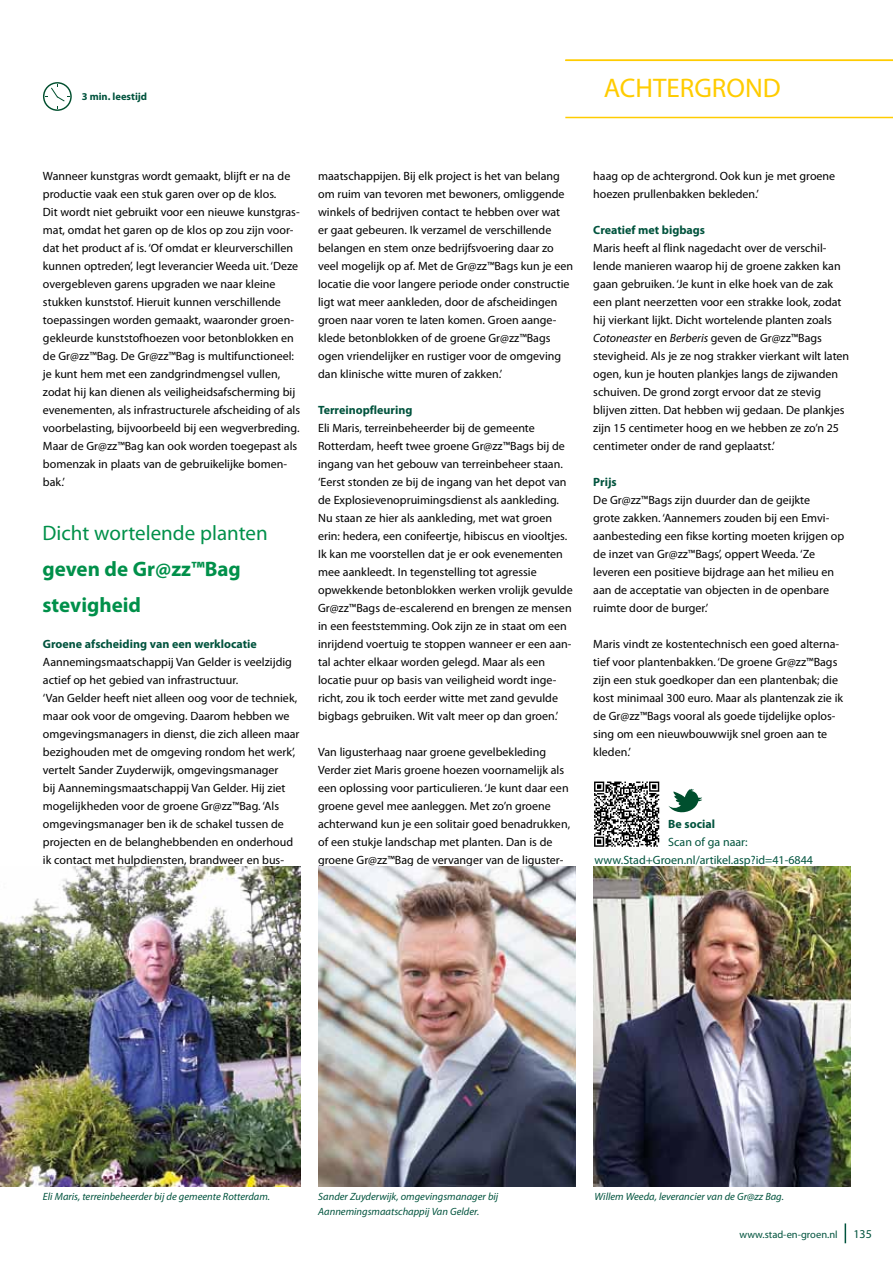
<style>
.page{position:relative;width:893px;height:1263px;background:#fff}
.page>*{position:absolute;margin:0;border:0;box-sizing:border-box;transform-origin:0 0}
.t1{font:27px "Myriad Pro";color:#fc0}
.t2{font:700 21px/36px "Myriad Pro";color:#00904a}
.t3{font:21px "Myriad Pro";color:#00904a}
.t4{font:12px/18px "Myriad Pro";color:#000}
.t5{font:700 12px "Myriad Pro";color:#00533d}
.t6{font:12px/18px "Myriad Pro";color:#00533d}
.t7{font:italic 10.5px/15px "Myriad Pro";color:#00533d}
.t8{font:10.5px "Myriad Pro";color:#00533d}
.t9{font:700 10.5px "Myriad Pro";color:#00533d}
.s1{font-style:italic}
</style>
<div class="page">
<svg style="left:845px;top:1223px;width:1px;height:20px"></svg>
<hr style="left:565px;top:117px;width:328px;height:1px;background:#fc0">
<hr style="left:565px;top:60px;width:328px;height:1px;background:#fc0">
<img style="left:0;top:866px;width:300px;height:320px">
<img style="left:318px;top:866px;width:258px;height:320px">
<img style="left:594px;top:866px;width:257px;height:320px">
<svg style="left:43px;top:82px;width:29px;height:29px"></svg>
<svg style="left:594px;top:781px;width:65px;height:66px"></svg>
<svg style="left:668px;top:789px;width:34px;height:23px"></svg>
<p class="t9" style="left:82px;top:90px;width:67px">3 min. leestijd</p>
<h1 class="t1" style="left:604px;top:71px;width:179px">ACHTERGROND</h1>
<p class="t4" style="left:43px;top:167px;width:259px">Wanneer kunstgras wordt gemaakt, blijft er na de productie vaak een stuk garen over op de klos.<br>Dit wordt niet gebruikt voor een nieuwe kunstgras&shy;mat, omdat het garen op de klos op zou zijn voor&shy;dat het product af is. ‘Of omdat er kleurverschillen kunnen optreden’, legt leverancier Weeda uit. ‘Deze overgebleven garens upgraden we naar kleine stukken kunststof. Hieruit kunnen verschillende toepassingen worden gemaakt, waaronder groen&shy;gekleurde kunststofhoezen voor betonblokken en de Gr@zz™Bag. De Gr@zz™Bag is multifunctioneel: je kunt hem met een zandgrindmengsel vullen, zodat hij kan dienen als veiligheidsafscherming bij evenementen, als infrastructurele afscheiding of als voorbelasting, bijvoorbeeld bij een wegverbreding.<br>Maar de Gr@zz™Bag kan ook worden toegepast als bomenzak in plaats van de gebruikelijke bomen&shy;bak.’</p>
<h2 class="t3" style="left:43px;top:520px;width:227px">Dicht wortelende planten</h2>
<h2 class="t2" style="left:43px;top:550px;width:200px">geven de Gr@zz™Bag stevigheid</h2>
<p class="t5" style="left:43px;top:636px;width:215px">Groene afscheiding van een werklocatie</p>
<p class="t4" style="left:43px;top:653px;width:258px">Aannemingsmaatschappij Van Gelder is veelzijdig actief op het gebied van infrastructuur.<br>‘Van Gelder heeft niet alleen oog voor de techniek, maar ook voor de omgeving. Daarom hebben we omgevingsmanagers in dienst, die zich alleen maar bezighouden met de omgeving rondom het werk’, vertelt Sander Zuyderwijk, omgevingsmanager<br>bij Aannemingsmaatschappij Van Gelder. Hij ziet mogelijkheden voor de groene Gr@zz™Bag. ‘Als omgevingsmanager ben ik de schakel tussen de projecten en de belanghebbenden en onderhoud ik contact met hulpdiensten, brandweer en bus-</p>
<p class="t4" style="left:318px;top:167px;width:256px">maatschappijen. Bij elk project is het van belang om ruim van tevoren met bewoners, omliggende winkels of bedrijven contact te hebben over wat er gaat gebeuren. Ik verzamel de verschillende belangen en stem onze bedrijfsvoering daar zo veel mogelijk op af. Met de Gr@zz™Bags kun je een locatie die voor langere periode onder constructie ligt wat meer aankleden, door de afscheidingen groen naar voren te laten komen. Groen aange&shy;klede betonblokken of de groene Gr@zz™Bags ogen vriendelijker en rustiger voor de omgeving dan klinische witte muren of zakken.’</p>
<p class="t5" style="left:318px;top:402px;width:96px">Terreinopfleuring</p>
<p class="t4" style="left:318px;top:419px;width:256px">Eli Maris, terreinbeheerder bij de gemeente Rotterdam, heeft twee groene Gr@zz™Bags bij de ingang van het gebouw van terreinbeheer staan. ‘Eerst stonden ze bij de ingang van het depot van de Explosievenopruimingsdienst als aankleding.<br>Nu staan ze hier als aankleding, met wat groen erin: hedera, een conifeertje, hibiscus en viooltjes.<br>Ik kan me voorstellen dat je er ook evenementen mee aankleedt. In tegenstelling tot agressie opwekkende betonblokken werken vrolijk gevulde Gr@zz™Bags de-escalerend en brengen ze mensen in een feeststemming. Ook zijn ze in staat om een inrijdend voertuig te stoppen wanneer er een aan&shy;tal achter elkaar worden gelegd. Maar als een locatie puur op basis van veiligheid wordt inge&shy;richt, zou ik toch eerder witte met zand gevulde bigbags gebruiken. Wit valt meer op dan groen.’</p>
<p class="t4" style="left:318px;top:743px;width:253px">Van ligusterhaag naar groene gevelbekleding Verder ziet Maris groene hoezen voornamelijk als een oplossing voor particulieren. ‘Je kunt daar een groene gevel mee aanleggen. Met zo’n groene achterwand kun je een solitair goed benadrukken, of een stukje landschap met planten. Dan is de groene Gr@zz™Bag de vervanger van de liguster-</p>
<p class="t4" style="left:593px;top:167px;width:243px">haag op de achtergrond. Ook kun je met groene hoezen prullenbakken bekleden.’</p>
<p class="t5" style="left:593px;top:222px;width:113px">Creatief met bigbags</p>
<p class="t4" style="left:593px;top:239px;width:257px">Maris heeft al flink nagedacht over de verschil&shy;lende manieren waarop hij de groene zakken kan gaan gebruiken. ‘Je kunt in elke hoek van de zak een plant neerzetten voor een strakke look, zodat hij vierkant lijkt. Dicht wortelende planten zoals <span class="s1">Cotoneaster</span> en <span class="s1">Berberis</span> geven de Gr@zz™Bags stevigheid. Als je ze nog strakker vierkant wilt laten ogen, kun je houten plankjes langs de zijwanden schuiven. De grond zorgt ervoor dat ze stevig blijven zitten. Dat hebben wij gedaan. De plankjes zijn 15 centimeter hoog en we hebben ze zo’n 25 centimeter onder de rand geplaatst.’</p>
<p class="t5" style="left:593px;top:474px;width:25px">Prijs</p>
<p class="t4" style="left:593px;top:491px;width:252px">De Gr@zz™Bags zijn duurder dan de geijkte<br>grote zakken. ‘Aannemers zouden bij een Emvi&shy;aanbesteding een fikse korting moeten krijgen op de inzet van Gr@zz™Bags’, oppert Weeda. ‘Ze leveren een positieve bijdrage aan het milieu en aan de acceptatie van objecten in de openbare ruimte door de burger.’</p>
<p class="t4" style="left:593px;top:635px;width:251px">Maris vindt ze kostentechnisch een goed alterna&shy;tief voor plantenbakken. ‘De groene Gr@zz™Bags zijn een stuk goedkoper dan een plantenbak; die kost minimaal 300 euro. Maar als plantenzak zie ik de Gr@zz™Bags vooral als goede tijdelijke oplos&shy;sing om een nieuwbouwwijk snel groen aan te kleden.’</p>
<p class="t5" style="left:668px;top:816px;width:48px">Be social</p>
<p class="t6" style="left:595px;top:833px;width:220px;text-indent:74px">Scan of ga naar: www.Stad+Groen.nl/artikel.asp?id=41-6844</p>
<p class="t7" style="left:43px;top:1188px;width:229px">Eli Maris, terreinbeheerder bij de gemeente Rotterdam.</p>
<p class="t7" style="left:318px;top:1188px;width:182px">Sander Zuyderwijk, omgevingsmanager bij<br>Aannemingsmaatschappij Van Gelder.</p>
<p class="t7" style="left:595px;top:1188px;width:191px">Willem Weeda, leverancier van de Gr@zz Bag.</p>
<p class="t8" style="left:739px;top:1228px;width:100px">www.stad-en-groen.nl</p>
<p class="t6" style="left:853px;top:1224px;width:20px">135</p>
</div>
